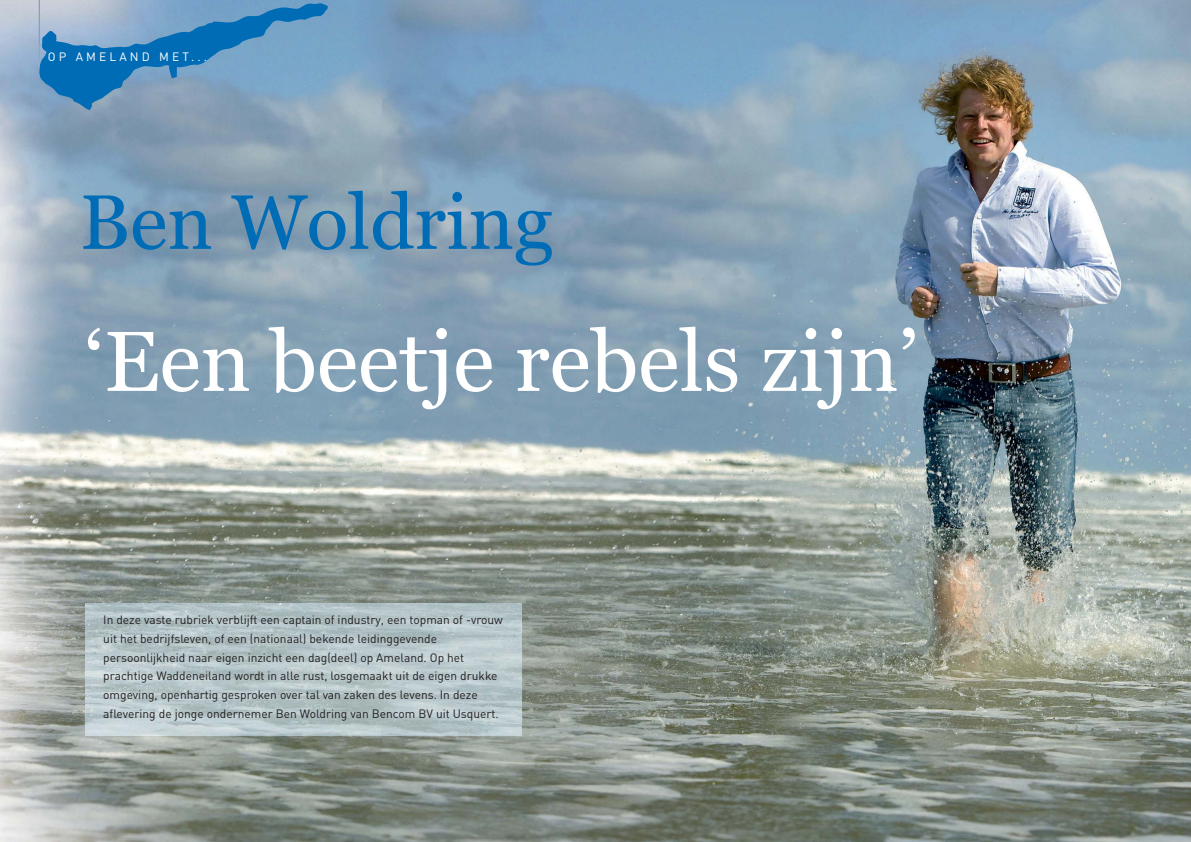
<style>
.page{position:relative;width:1191px;height:842px;background:#fff}
.page>*{position:absolute;margin:0;border:0;box-sizing:border-box;transform-origin:0 0}
.t1{font:85px "Georgia";color:#fff}
.t2{font:77px "Georgia";color:#006cb6}
.t3{font:12px/18.8px "DIN";color:#231f20}
.t4{font:12px "DIN";letter-spacing:.26em;color:#fff}
</style>
<div class="page">
<img style="left:0;top:0;width:1191px;height:842px">
<img style="left:85px;top:604px;width:436px;height:132px">
<hr style="left:39px;top:0;width:1px;height:61px;background:#8ca4d5">
<svg style="left:39px;top:2px;width:289px;height:109px;background:#5f96c1"></svg>
<p class="t4" style="left:48px;top:52px;width:161px">OP AMELAND MET...</p>
<h2 class="t2" style="left:80px;top:191px;width:475px">Ben Woldring</h2>
<h1 class="t1" style="left:85px;top:327px;width:834px">‘Een beetje rebels zijn’</h1>
<p class="t3" style="left:103px;top:612px;width:401px">In deze vaste rubriek verblijft een captain of industry, een topman of -vrouw uit het bedrijfsleven, of een (nationaal) bekende leidinggevende persoonlijkheid naar eigen inzicht een dag(deel) op Ameland. Op het prachtige Waddeneiland wordt in alle rust, losgemaakt uit de eigen drukke omgeving, openhartig gesproken over tal van zaken des levens. In deze aflevering de jonge ondernemer Ben Woldring van Bencom BV uit Usquert.</p>
</div>
